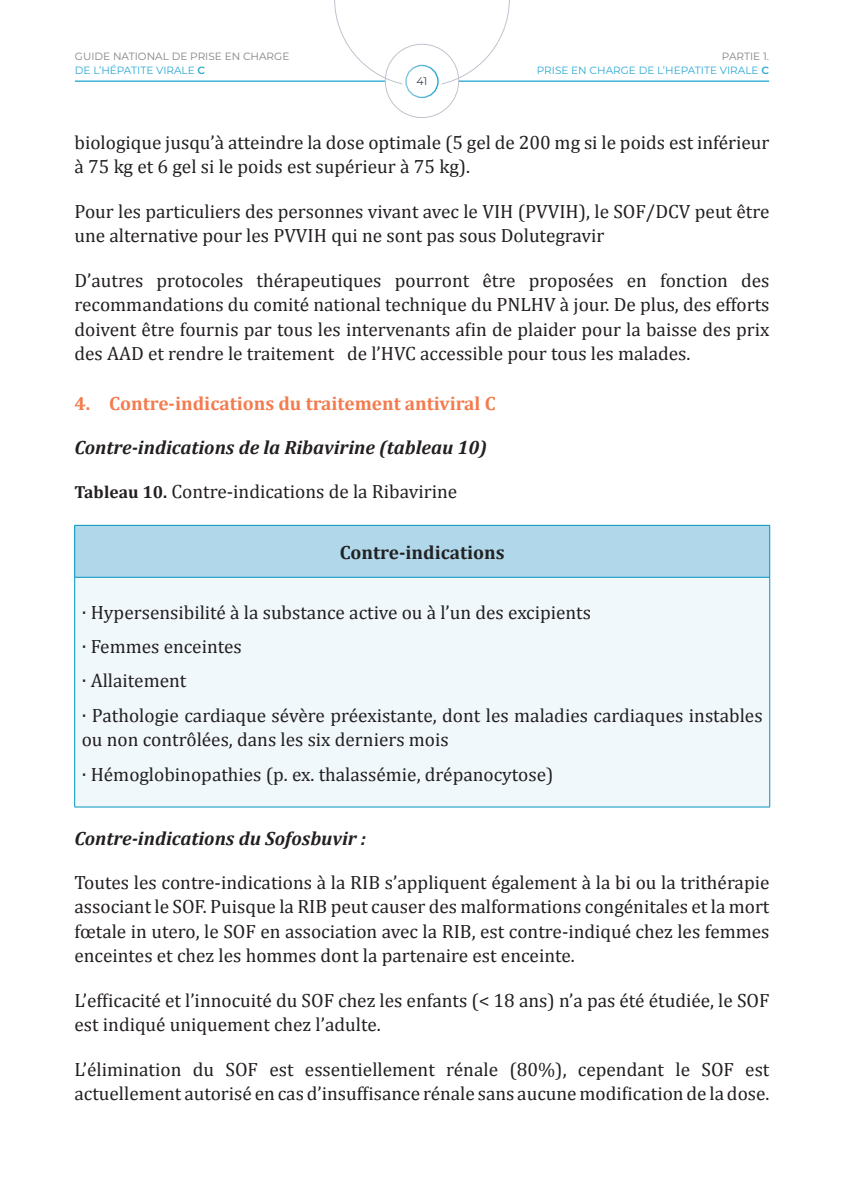
<style>
.page{position:relative;width:844px;height:1191px;background:#fff}
.page>*{position:absolute;margin:0;border:0;box-sizing:border-box;transform-origin:0 0}
.t1{font:19.25px/24.5px "Cambria";color:#231f20}
.t2{font:italic 700 19.25px "Cambria";color:#231f20}
.t3{font:700 19.25px "Cambria";color:#f47b4d}
.t4{font:700 19.25px "Cambria";color:#222}
.t5{font:10.85px "Montserrat";color:#374354}
.t6{font:10.5px/13.5px "Montserrat";color:#808285}
.t7{font:10.5px/13.5px "Montserrat";color:#2ca9d4;text-align:right}
.s1{color:#2ca9d4}
.s2{font-weight:600;color:#2ca9d4}
.s3{color:#808285}
.s4{font-weight:600}
.s5{font-weight:700;font-size:17.5px}
</style>
<div class="page">
<hr style="left:75px;top:80px;width:693px;height:2px;background:#2ca9d4">
<svg style="left:325px;top:0;width:193px;height:118px"></svg>
<svg style="left:402px;top:61px;width:40px;height:40px"></svg>
<div style="left:406px;top:65px;width:32px;height:32px;background:#fff;border-radius:50%"></div>
<div style="left:405px;top:65px;width:33px;height:33px;border:1px solid #fff;border-radius:50%"></div>
<div style="left:75px;top:525px;width:694px;height:52px;background:#b0d7ea"></div>
<div style="left:75px;top:577px;width:694px;height:230px;background:#f0f8fb"></div>
<hr style="left:74px;top:525px;width:695px;height:1px;background:#0095c1">
<hr style="left:74px;top:525px;width:1px;height:52px;background:#0095c1">
<hr style="left:769px;top:525px;width:1px;height:52px;background:#0095c1">
<hr style="left:74px;top:577px;width:695px;height:1px;background:#0095c1">
<hr style="left:74px;top:577px;width:1px;height:229px;background:#0095c1">
<hr style="left:769px;top:577px;width:1px;height:229px;background:#0095c1">
<hr style="left:74px;top:806px;width:695px;height:1px;background:#0095c1">
<p class="t6" style="left:75px;top:49px;width:216px">GUIDE NATIONAL DE PRISE EN CHARGE<br><span class="s1">DE L’HÉPATITE VIRALE</span> <span class="s2">C</span></p>
<p class="t5" style="left:416px;top:74px;width:12px">41</p>
<p class="t7" style="left:536px;top:49px;width:234px"><span class="s3">PARTIE 1.<br></span>PRISE EN CHARGE DE L’HEPATITE VIRALE <span class="s4">C</span></p>
<p class="t1" style="left:74px;top:130px;width:696px">biologique jusqu’à atteindre la dose optimale (5 gel de 200 mg si le poids est inférieur à 75 kg et 6 gel si le poids est supérieur à 75 kg).</p>
<p class="t1" style="left:74px;top:199px;width:696px">Pour les particuliers des personnes vivant avec le VIH (PVVIH), le SOF/DCV peut être une alternative pour les PVVIH qui ne sont pas sous Dolutegravir</p>
<p class="t1" style="left:74px;top:268px;width:696px;text-align:justify">D’autres protocoles thérapeutiques pourront être proposées en fonction des recommandations du comité national technique du PNLHV à jour. De plus, des efforts doivent être fournis par tous les intervenants afin de plaider pour la baisse des prix des AAD et rendre le traitement de l’HVC accessible pour tous les malades.</p>
<p class="t3" style="left:74px;top:389px;width:423px">4. Contre-indications du traitement antiviral C</p>
<p class="t2" style="left:74px;top:434px;width:414px">Contre-indications de la Ribavirine (tableau 10)</p>
<p class="t1" style="left:74px;top:479px;width:384px"><span class="s5">Tableau 10.</span> Contre-indications de la Ribavirine</p>
<p class="t4" style="left:339px;top:538px;width:166px">Contre-indications</p>
<p class="t1" style="left:82px;top:600px;width:510px">· Hypersensibilité à la substance active ou à l’un des excipients</p>
<p class="t1" style="left:82px;top:634px;width:162px">· Femmes enceintes</p>
<p class="t1" style="left:82px;top:668px;width:106px">· Allaitement</p>
<p class="t1" style="left:82px;top:703px;width:682px">· Pathologie cardiaque sévère préexistante, dont les maladies cardiaques instables ou non contrôlées, dans les six derniers mois</p>
<p class="t1" style="left:82px;top:762px;width:473px">· Hémoglobinopathies (p. ex. thalassémie, drépanocytose)</p>
<p class="t2" style="left:74px;top:824px;width:293px">Contre-indications du Sofosbuvir :</p>
<p class="t1" style="left:74px;top:870px;width:696px;text-align:justify">Toutes les contre-indications à la RIB s’appliquent également à la bi ou la trithérapie associant le SOF. Puisque la RIB peut causer des malformations congénitales et la mort fœtale in utero, le SOF en association avec la RIB, est contre-indiqué chez les femmes enceintes et chez les hommes dont la partenaire est enceinte.</p>
<p class="t1" style="left:74px;top:988px;width:696px">L’efficacité et l’innocuité du SOF chez les enfants (&lt; 18 ans) n’a pas été étudiée, le SOF est indiqué uniquement chez l’adulte.</p>
<p class="t1" style="left:74px;top:1057px;width:696px">L’élimination du SOF est essentiellement rénale (80%), cependant le SOF est actuellement autorisé en cas d’insuffisance rénale sans aucune modification de la dose.</p>
</div>
